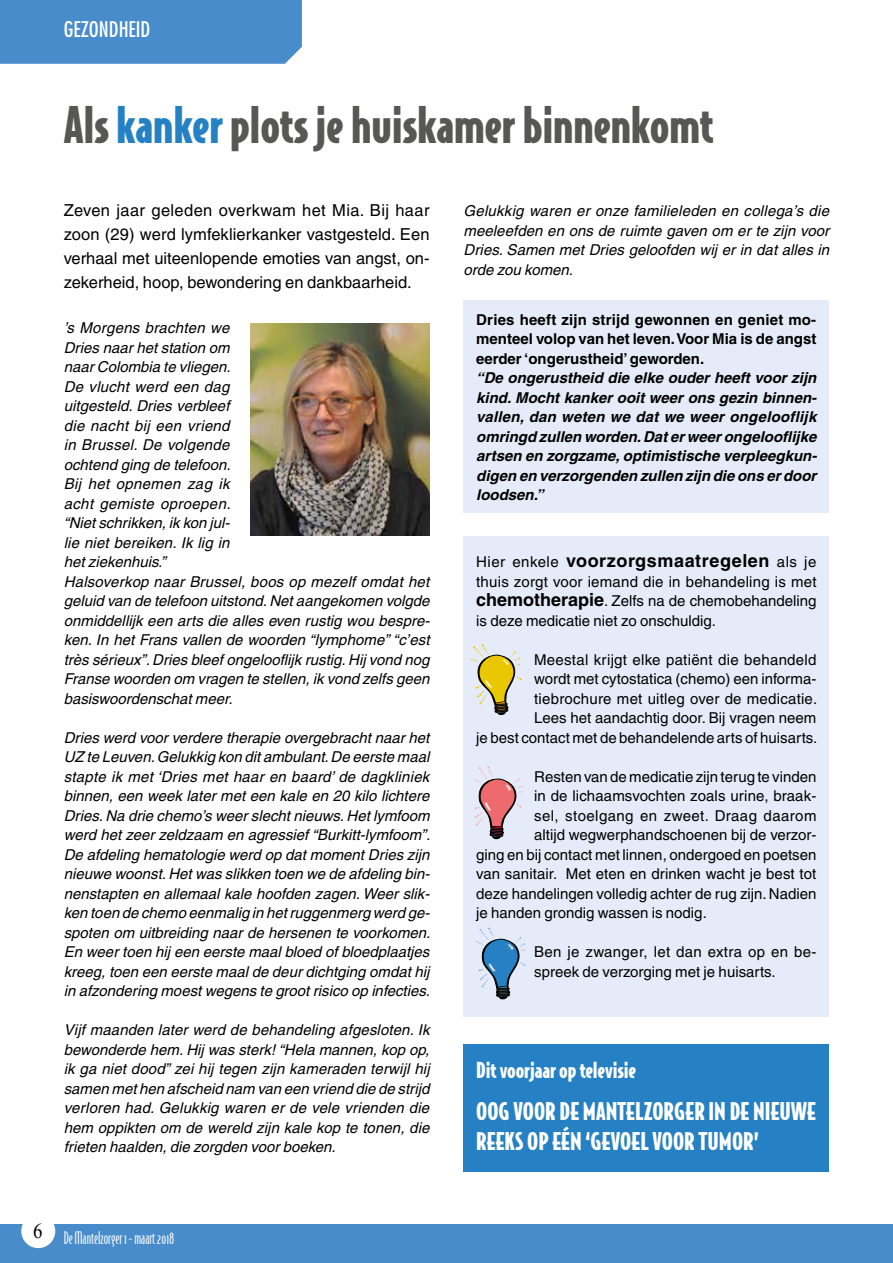
<style>
.page{position:relative;width:893px;height:1263px;background:#fff}
.page>*{position:absolute;margin:0;border:0;box-sizing:border-box;transform-origin:0 0}
.t1{font:900 48px "Bodega Sans";letter-spacing:-.005em;color:#575756}
.t2{font:900 23.25px/30px "Bodega Sans";color:#fff}
.t3{font:900 21px "Bodega Sans";letter-spacing:-.005em;color:#fff}
.t4{font:condensed 21px "Futura";color:#fff}
.t5{font:700 18px "Helvetica";letter-spacing:.03em;color:#000}
.t6{font:16.5px/24px "Helvetica";color:#000;text-align:justify}
.t7{font:16.5px "Bodega Sans Light Oldstyle";color:#fff}
.t8{font:italic 15px/19.5px "Helvetica";color:#000;text-align:justify}
.t9{font:15px/19.5px "Helvetica";color:#000;text-align:justify}
.t10{font:italic 700 15px/19.5px "Helvetica";color:#000;text-align:justify}
.t11{font:700 15px/19.5px "Helvetica";color:#000;text-align:justify}
.t12{font:15px "Helvetica";letter-spacing:.025em;color:#000}
.s1{color:#2581c4}
.s2{font-weight:400;font-size:15px}
.s3{font-weight:700;font-size:18px}
</style>
<div class="page">
<div style="left:0;top:0;width:302px;height:64px;background:#488ccb"></div>
<div style="left:0;top:1225px;width:893px;height:38px;background:#488ccb"></div>
<div style="left:463px;top:536px;width:366px;height:481px;background:#e5ebf8"></div>
<div style="left:463px;top:300px;width:366px;height:213px;background:#e5ebf8"></div>
<div style="left:463px;top:1044px;width:366px;height:128px;background:#2581c4"></div>
<img style="left:251px;top:323px;width:178px;height:213px">
<svg style="left:476px;top:927px;width:49px;height:73px"></svg>
<svg style="left:471px;top:644px;width:51px;height:71px"></svg>
<svg style="left:474px;top:766px;width:49px;height:73px"></svg>
<div style="left:21px;top:1214px;width:34px;height:34px;background:#fff;border-radius:50%"></div>
<h3 class="t4" style="left:64px;top:16px;width:88px">GEZONDHEID</h3>
<h1 class="t1" style="left:64px;top:94px;width:651px">Als <span class="s1">kanker</span> plots je huiskamer binnenkomt</h1>
<p class="t6" style="left:64px;top:198px;width:367px">Zeven jaar geleden overkwam het Mia. Bij haar zoon (29) werd lymfeklierkanker vastgesteld. Een verhaal met uiteenlopende emoties van angst, on&shy;zekerheid, hoop, bewondering en dankbaarheid.</p>
<p class="t8" style="left:64px;top:318px;width:368px;text-align:left">’s Morgens brachten we<br>Dries naar het station om<br>naar Colombia te vliegen.<br>De vlucht werd een dag<br>uitgesteld. Dries verbleef<br>die nacht bij een vriend<br>in Brussel. De volgende<br>ochtend ging de telefoon.<br>Bij het opnemen zag ik<br>acht gemiste oproepen.<br>“Niet schrikken, ik kon jul-<br>lie niet bereiken. Ik lig in<br>het ziekenhuis.”<br>Halsoverkop naar Brussel, boos op mezelf omdat het geluid van de telefoon uitstond. Net aangekomen volgde onmiddellijk een arts die alles even rustig wou bespre&shy;ken. In het Frans vallen de woorden “lymphome” “c’est très sérieux”. Dries bleef ongelooflijk rustig. Hij vond nog Franse woorden om vragen te stellen, ik vond zelfs geen basiswoordenschat meer.</p>
<p class="t8" style="left:64px;top:728px;width:368px">Dries werd voor verdere therapie overgebracht naar het UZ te Leuven. Gelukkig kon dit ambulant. De eerste maal stapte ik met ‘Dries met haar en baard’ de dagkliniek binnen, een week later met een kale en 20 kilo lichtere Dries. Na drie chemo’s weer slecht nieuws. Het lymfoom werd het zeer zeldzaam en agressief “Burkitt-lymfoom”.<br>De afdeling hematologie werd op dat moment Dries zijn nieuwe woonst. Het was slikken toen we de afdeling bin&shy;nenstapten en allemaal kale hoofden zagen. Weer slik&shy;ken toen de chemo eenmalig in het ruggenmerg werd ge&shy;spoten om uitbreiding naar de hersenen te voorkomen.<br>En weer toen hij een eerste maal bloed of bloedplaatjes kreeg, toen een eerste maal de deur dichtging omdat hij in afzondering moest wegens te groot risico op infecties.</p>
<p class="t8" style="left:64px;top:1020px;width:367px">Vijf maanden later werd de behandeling afgesloten. Ik bewonderde hem. Hij was sterk! “Hela mannen, kop op, ik ga niet dood” zei hij tegen zijn kameraden terwijl hij samen met hen afscheid nam van een vriend die de strijd verloren had. Gelukkig waren er de vele vrienden die hem oppikten om de wereld zijn kale kop te tonen, die frieten haalden, die zorgden voor boeken.</p>
<p class="t7" style="left:33px;top:1228px;width:143px"><sup>6</sup> De Mantelzorger 1 - maart 2018</p>
<p class="t8" style="left:463px;top:201px;width:367px">Gelukkig waren er onze familieleden en collega’s die meeleefden en ons de ruimte gaven om er te zijn voor Dries. Samen met Dries geloofden wij er in dat alles in orde zou komen.</p>
<p class="t11" style="left:476px;top:309px;width:342px">Dries heeft zijn strijd gewonnen en geniet mo&shy;menteel volop van het leven. Voor Mia is de angst eerder ‘ongerustheid’ geworden.</p>
<p class="t10" style="left:476px;top:368px;width:342px">“De ongerustheid die elke ouder heeft voor zijn kind. Mocht kanker ooit weer ons gezin binnen&shy;vallen, dan weten we dat we weer ongelooflijk omringd zullen worden. Dat er weer ongelooflijke artsen en zorgzame, optimistische verpleegkun&shy;digen en verzorgenden zullen zijn die ons er door loodsen.”</p>
<p class="t5" style="left:476px;top:550px;width:342px"><span class="s2">Hier enkele</span> voorzorgsmaatregelen <span class="s2">als je</span></p>
<p class="t9" style="left:476px;top:572px;width:342px">thuis zorgt voor iemand die in behandeling is met <span class="s3">chemotherapie</span>. Zelfs na de chemobehandeling is deze medicatie niet zo onschuldig.</p>
<p class="t9" style="left:476px;top:650px;width:343px;text-align:right">Meestal krijgt elke patiënt die behandeld<br>wordt met cytostatica (chemo) een informa&shy;tiebrochure met uitleg over de medicatie.<br>Lees het aandachtig door. Bij vragen neem<br>je best contact met de behandelende arts of huisarts.</p>
<p class="t9" style="left:534px;top:767px;width:284px">Resten van de medicatie zijn terug te vinden</p>
<p class="t9" style="left:534px;top:786px;width:284px">in de lichaamsvochten zoals urine, braak-</p>
<p class="t12" style="left:534px;top:807px;width:284px">sel, stoelgang en zweet. Draag daarom</p>
<p class="t9" style="left:534px;top:825px;width:284px">altijd wegwerphandschoenen bij de verzor-</p>
<p class="t9" style="left:476px;top:845px;width:342px">ging en bij contact met linnen, ondergoed en poetsen</p>
<p class="t9" style="left:476px;top:864px;width:342px">van sanitair. Met eten en drinken wacht je best tot</p>
<p class="t9" style="left:476px;top:884px;width:342px">deze handelingen volledig achter de rug zijn. Nadien</p>
<p class="t9" style="left:476px;top:903px;width:232px">je handen grondig wassen is nodig.</p>
<p class="t9" style="left:534px;top:942px;width:284px">Ben je zwanger, let dan extra op en be&shy;spreek de verzorging met je huisarts.</p>
<h3 class="t3" style="left:476px;top:1056px;width:161px">Dit voorjaar op televisie</h3>
<h2 class="t2" style="left:476px;top:1095px;width:341px">OOG VOOR DE MANTELZORGER IN DE NIEUWE<br>REEKS OP EÉN ‘GEVOEL VOOR TUMOR’</h2>
</div>
